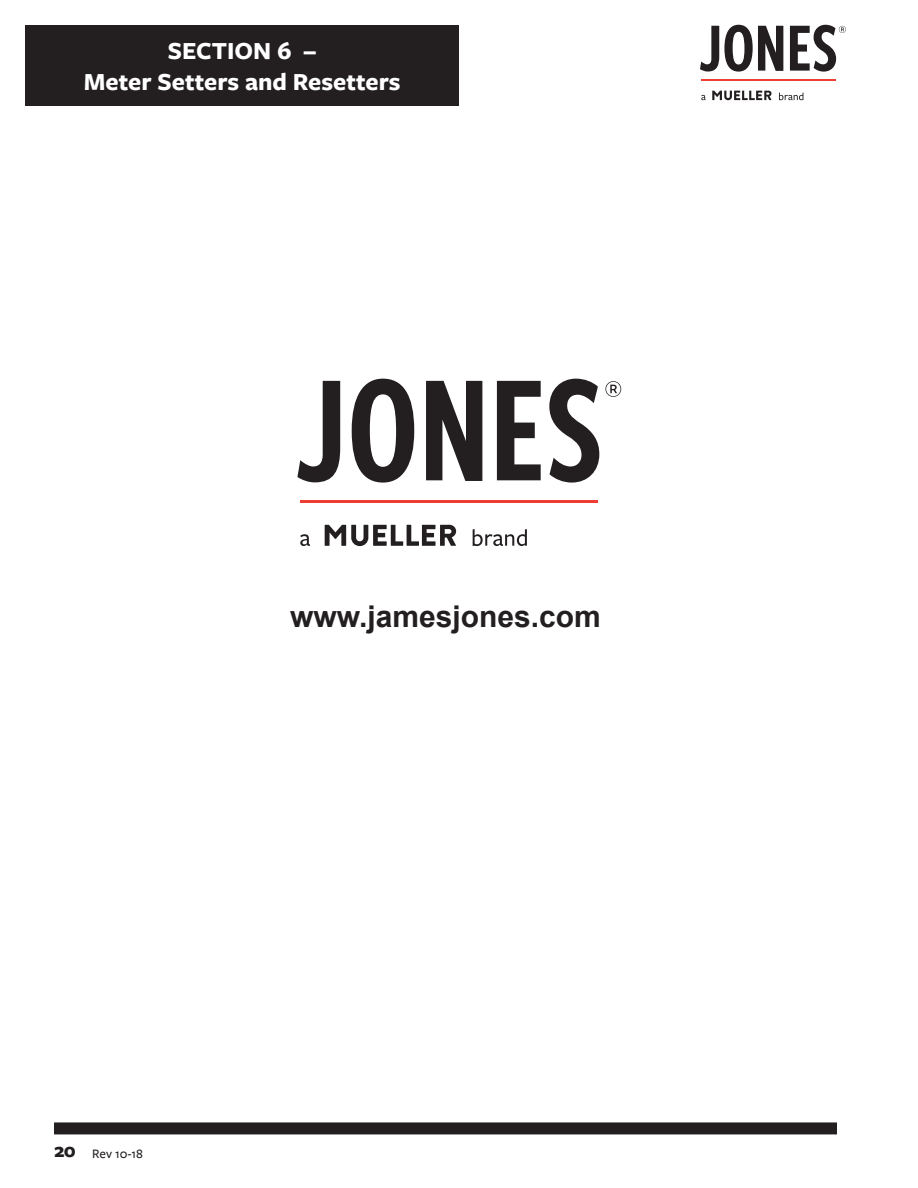
<style>
.page{position:relative;width:918px;height:1188px;background:#fff}
.page>*{position:absolute;margin:0;border:0;box-sizing:border-box;transform-origin:0 0}
.t1{font:700 30px "Arial";color:#231f20}
.t2{font:700 25.5px/30.6px "Freight Sans Pro";color:#fff;text-align:center}
.t3{font:500 13.5px "Freight Sans Pro";color:#231f20}
.s1{font-weight:700;font-size:21px}
</style>
<div class="page">
<div style="left:26px;top:25px;width:433px;height:81px;background:#231f20"></div>
<svg style="left:712px;top:91px;width:60px;height:9px"></svg>
<svg style="left:700px;top:25px;width:83px;height:47px"></svg>
<svg style="left:701px;top:95px;width:5px;height:5px"></svg>
<svg style="left:779px;top:93px;width:24px;height:7px"></svg>
<hr style="left:701px;top:79px;width:134px;height:2px;background:#ee3e34">
<svg style="left:790px;top:25px;width:56px;height:47px"></svg>
<div style="left:54px;top:1122px;width:783px;height:12px;background:#231f20"></div>
<svg style="left:325px;top:525px;width:131px;height:21px"></svg>
<svg style="left:297px;top:381px;width:43px;height:101px"></svg>
<svg style="left:352px;top:379px;width:62px;height:104px"></svg>
<svg style="left:426px;top:381px;width:56px;height:100px"></svg>
<svg style="left:497px;top:381px;width:44px;height:99px"></svg>
<svg style="left:549px;top:379px;width:50px;height:104px"></svg>
<svg style="left:300px;top:534px;width:10px;height:12px"></svg>
<svg style="left:473px;top:529px;width:54px;height:17px"></svg>
<hr style="left:300px;top:500px;width:298px;height:2px;background:#ee3e34">
<svg style="left:605px;top:381px;width:16px;height:16px"></svg>
<p class="t2" style="left:84px;top:34px;width:318px">SECTION 6 –<br>Meter Setters and Resetters</p>
<p class="t1" style="left:290px;top:597px;width:312px">www.jamesjones.com</p>
<p class="t3" style="left:54px;top:1145px;width:91px"><span class="s1">20</span> Rev 10-18</p>
</div>
